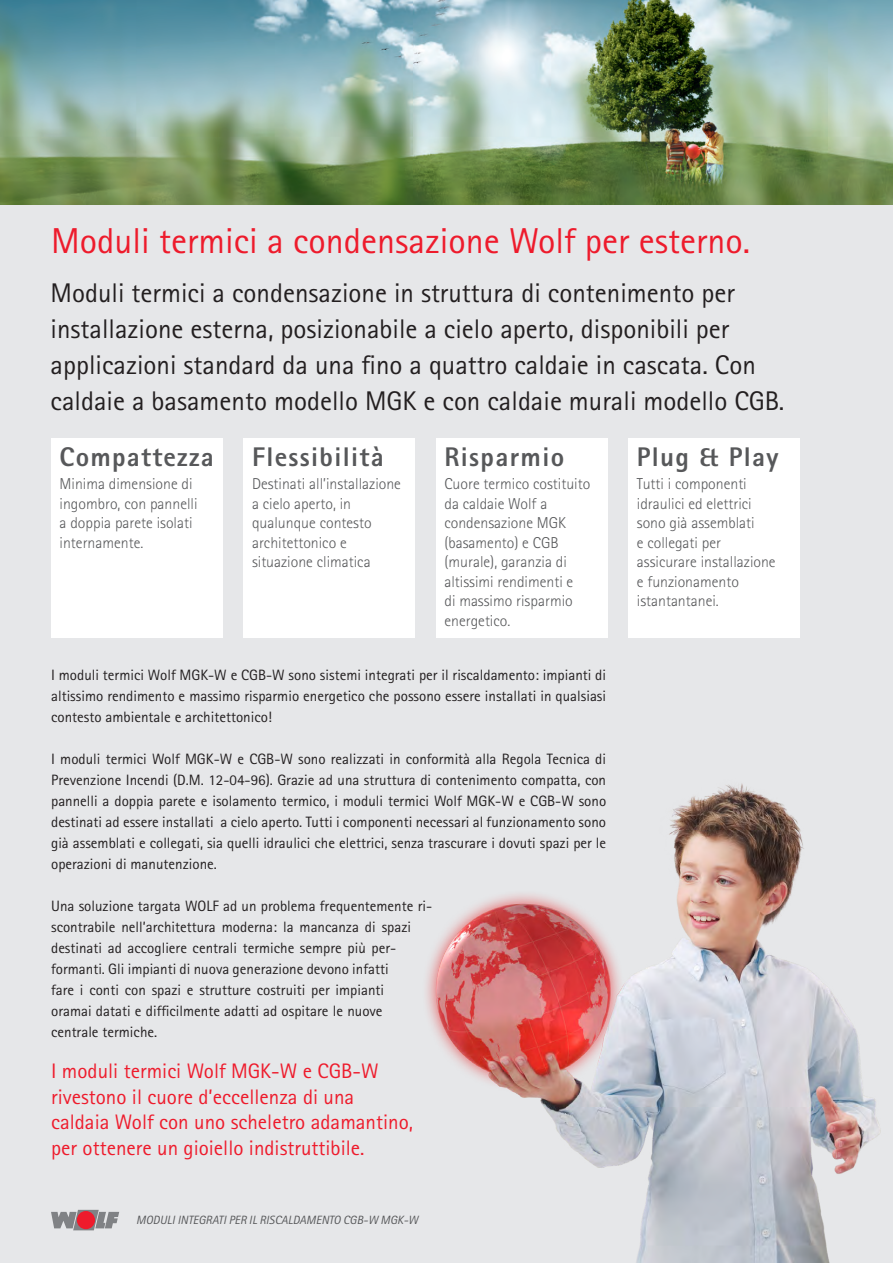
<style>
.page{position:relative;width:893px;height:1263px;background:#e6e7e9}
.page>*{position:absolute;margin:0;border:0;box-sizing:border-box;transform-origin:0 0}
.t1{font:36px "Rotis Sans Serif Std";color:#ee1b2c}
.Titolo{font:27px/36px "Rotis Sans Serif Std";color:#231f20}
.Titoletto{font:800 27px "Rotis Sans Serif Std";letter-spacing:.05em;color:#57585a}
.Titolo-2{font:21px/25.5px "Rotis Sans Serif Std";color:#ee1b2c}
.titoletto{font:300 15.75px/19.5px "Rotis Sans Serif Std";color:#57585a}
.Testo{font:15px/21px "Rotis Sans Serif Std";color:#231f20;text-align:justify}
.t2{font:italic 12px "Rotis Sans Serif Std";color:#57585a}
</style>
<div class="page">
<div style="left:51px;top:438px;width:171px;height:200px;background:#fff"></div>
<div style="left:244px;top:438px;width:171px;height:200px;background:#fff"></div>
<div style="left:436px;top:438px;width:171px;height:200px;background:#fff"></div>
<div style="left:628px;top:438px;width:171px;height:200px;background:#fff"></div>
<svg style="left:51px;top:1210px;width:68px;height:20px"></svg>
<img style="left:222px;top:554px;width:659px;height:709px">
<img style="left:0;top:0;width:893px;height:204px">
<p class="t1" style="left:51px;top:220px;width:701px">Moduli termici a condensazione Wolf per esterno.</p>
<p class="Titolo" style="left:51px;top:275px;width:735px">Moduli termici a condensazione in struttura di contenimento per installazione esterna, posizionabile a cielo aperto, disponibili per applicazioni standard da una fino a quattro caldaie in cascata. Con caldaie a basamento modello MGK e con caldaie murali modello CGB.</p>
<p class="Titoletto" style="left:60px;top:439px;width:156px">Compattezza</p>
<p class="titoletto" style="left:60px;top:474px;width:139px">Minima dimensione di ingombro, con pannelli a doppia parete isolati internamente.</p>
<p class="Titoletto" style="left:252px;top:439px;width:133px">Flessibilità</p>
<p class="titoletto" style="left:252px;top:474px;width:150px">Destinati all’installazione a cielo aperto, in qualunque contesto architettonico e situazione climatica</p>
<p class="Titoletto" style="left:444px;top:439px;width:121px">Risparmio</p>
<p class="titoletto" style="left:444px;top:474px;width:147px">Cuore termico costituito da caldaie Wolf a condensazione MGK (basamento) e CGB (murale), garanzia di altissimi rendimenti e<br>di massimo risparmio energetico.</p>
<p class="Testo" style="left:51px;top:665px;width:556px">I moduli termici Wolf MGK-W e CGB-W sono sistemi integrati per il riscaldamento: impianti di altissimo rendimento e massimo risparmio energetico che possono essere installati in qualsiasi contesto ambientale e architettonico!</p>
<p class="Testo" style="left:51px;top:749px;width:557px">I moduli termici Wolf MGK-W e CGB-W sono realizzati in conformità alla Regola Tecnica di Prevenzione Incendi (D.M. 12-04-96). Grazie ad una struttura di contenimento compatta, con pannelli a doppia parete e isolamento termico, i moduli termici Wolf MGK-W e CGB-W sono destinati ad essere installati a cielo aperto. Tutti i componenti necessari al funzionamento sono già assemblati e collegati, sia quelli idraulici che elettrici, senza trascurare i dovuti spazi per le operazioni di manutenzione.</p>
<p class="Testo" style="left:51px;top:896px;width:383px;text-align:left">Una soluzione targata WOLF ad un problema frequentemente ri&shy;scontrabile nell’architettura moderna: la mancanza di spazi destinati ad accogliere centrali termiche sempre più per&shy;formanti. Gli impianti di nuova generazione devono infatti<br>fare i conti con spazi e strutture costruiti per impianti<br>oramai datati e difficilmente adatti ad ospitare le nuove centrale termiche.</p>
<p class="Titolo-2" style="left:51px;top:1058px;width:363px">I moduli termici Wolf MGK-W e CGB-W rivestono il cuore d’eccellenza di una caldaia Wolf con uno scheletro adamantino, per ottenere un gioiello indistruttibile.</p>
<p class="t2" style="left:136px;top:1213px;width:283px">MODULI INTEGRATI PER IL RISCALDAMENTO CGB-W MGK-W</p>
<p class="Titoletto" style="left:637px;top:439px;width:143px">Plug &amp; Play</p>
<p class="titoletto" style="left:637px;top:474px;width:140px">Tutti i componenti idraulici ed elettrici sono già assemblati<br>e collegati per assicurare installazione e funzionamento istantantanei.</p>
</div>
